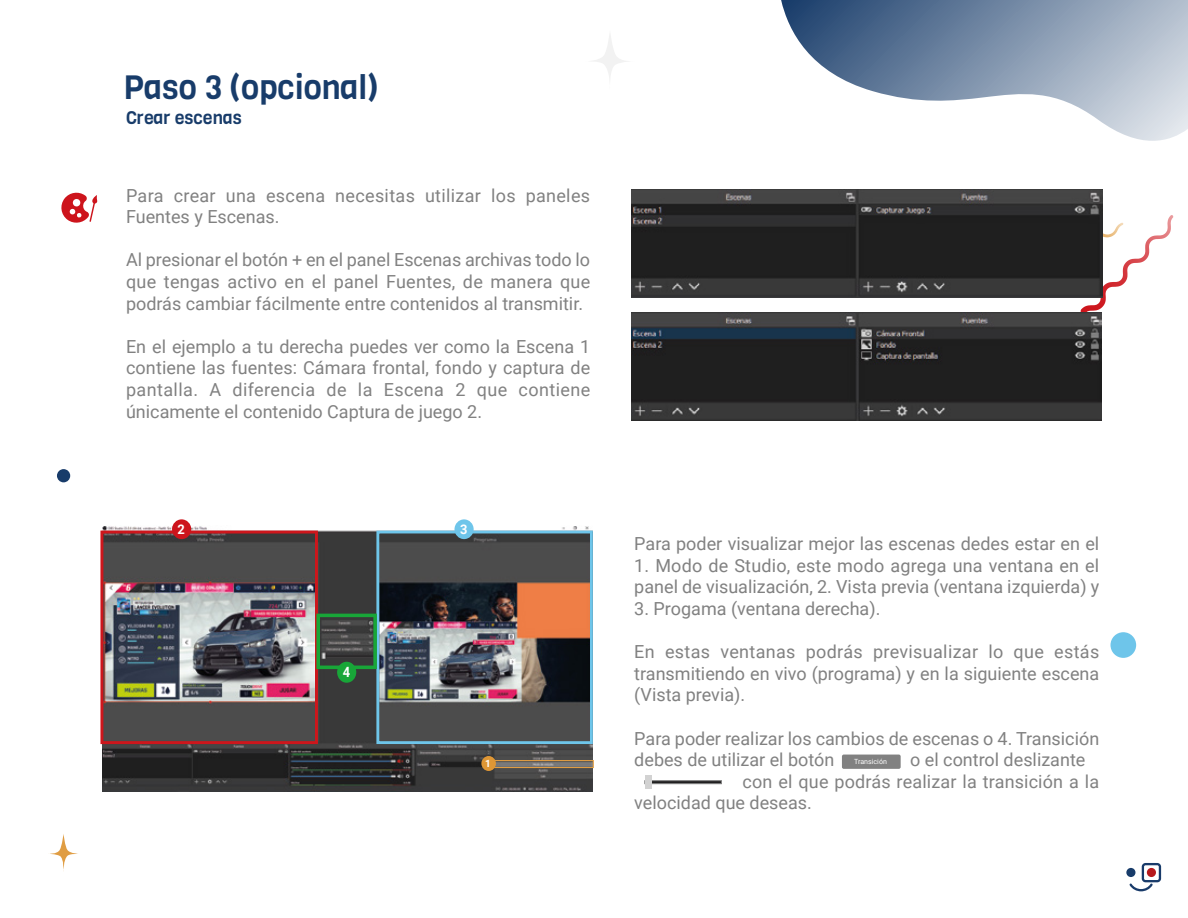
<style>
.page{position:relative;width:1188px;height:918px;background:#fff}
.page>*{position:absolute;margin:0;border:0;box-sizing:border-box;transform-origin:0 0}
.t1{font:33.15px "Viga";color:#183c6a}
.t2{font:18px/21.6px "Roboto";color:#818181;text-align:justify}
.t3{font:18px/21.6px "Roboto";letter-spacing:.02em;color:#818181}
.t4{font:18px "Viga";color:#183c6a}
.t5{font:700 14.1px "Roboto";color:#fff;scale:.91 1}
.t6{font:700 13.35px "Roboto";color:#fff}
.t7{font:700 13.2px "Roboto";color:#fff}
.t8{font:700 10.05px "Roboto";color:#fff}
.t9{font:7.05px "Roboto";color:#fff}
</style>
<div class="page">
<div style="left:1126px;top:868px;width:9px;height:9px;background:#183c6a;border-radius:50%"></div>
<svg style="left:1129px;top:863px;width:32px;height:28px"></svg>
<div style="left:1111px;top:632px;width:25px;height:26px;background:#6ec5ea;border-radius:50%"></div>
<div style="left:57px;top:469px;width:13px;height:13px;background:#183c6a;border-radius:50%"></div>
<svg style="left:594px;top:35px;width:33px;height:43px"></svg>
<svg style="left:1065px;top:216px;width:106px;height:97px"></svg>
<svg style="left:50px;top:834px;width:28px;height:37px"></svg>
<svg style="left:61px;top:192px;width:36px;height:31px"></svg>
<img style="left:103px;top:526px;width:490px;height:266px">
<svg style="left:781px;top:0;width:407px;height:141px"></svg>
<svg style="left:495px;top:760px;width:99px;height:8px"></svg>
<div style="left:481px;top:756px;width:15px;height:15px;background:#df9735;border-radius:50%"></div>
<div style="left:100px;top:531px;width:218px;height:213px;border:3px solid #cd161c"></div>
<div style="left:376px;top:531px;width:217px;height:213px;border:3px solid #6ec5ea"></div>
<div style="left:172px;top:519px;width:19px;height:20px;background:#cd141c;border-radius:50%"></div>
<div style="left:454px;top:519px;width:20px;height:20px;background:#6ec5ea;border-radius:50%"></div>
<svg style="left:316px;top:614px;width:61px;height:55px"></svg>
<div style="left:337px;top:662px;width:19px;height:21px;background:#18a638;border-radius:50%"></div>
<div style="left:842px;top:755px;width:59px;height:14px;background:#818181;border-radius:2px"></div>
<svg style="left:652px;top:780px;width:70px;height:4px"></svg>
<div style="left:645px;top:775px;width:7px;height:14px;background:#d2d2d2"></div>
<img style="left:632px;top:313px;width:470px;height:108px">
<img style="left:631px;top:190px;width:472px;height:108px">
<h1 class="t1" style="left:124px;top:66px;width:256px">Paso 3 (opcional)</h1>
<p class="t4" style="left:126px;top:106px;width:117px">Crear escenas</p>
<p class="t3" style="left:126px;top:184px;width:466px">Para crear una escena necesitas utilizar los paneles<br>Fuentes y Escenas.</p>
<p class="t2" style="left:126px;top:249px;width:466px">Al presionar el botón + en el panel Escenas archivas todo lo que tengas activo en el panel Fuentes, de manera que podrás cambiar fácilmente entre contenidos al transmitir.</p>
<p class="t2" style="left:126px;top:335px;width:466px">En el ejemplo a tu derecha puedes ver como la Escena 1 contiene las fuentes: Cámara frontal, fondo y captura de pantalla. A diferencia de la Escena 2 que contiene únicamente el contenido Captura de juego 2.</p>
<p class="t6" style="left:178px;top:520px;width:9px">2</p>
<p class="t7" style="left:460px;top:520px;width:9px">3</p>
<p class="t5" style="left:343px;top:662px;width:10px">4</p>
<p class="t8" style="left:485px;top:756px;width:7px">1</p>
<p class="t2" style="left:634px;top:532px;width:466px">Para poder visualizar mejor las escenas dedes estar en el</p>
<p class="t2" style="left:634px;top:554px;width:467px">1. Modo de Studio, este modo agrega una ventana en el panel de visualización, 2. Vista previa (ventana izquierda) y</p>
<p class="t2" style="left:634px;top:597px;width:248px">3. Progama (ventana derecha).</p>
<p class="t2" style="left:634px;top:640px;width:467px">En estas ventanas podrás previsualizar lo que estás transmitiendo en vivo (programa) y en la siguiente escena (Vista previa).</p>
<p class="t2" style="left:634px;top:727px;width:466px">Para poder realizar los cambios de escenas o 4. Transición debes de utilizar el botón</p>
<p class="t2" style="left:910px;top:748px;width:177px">o el control deslizante</p>
<p class="t2" style="left:743px;top:770px;width:358px">con el que podrás realizar la transición a la</p>
<p class="t2" style="left:634px;top:792px;width:179px">velocidad que deseas.</p>
<p class="t9" style="left:854px;top:756px;width:34px">Transición</p>
</div>
